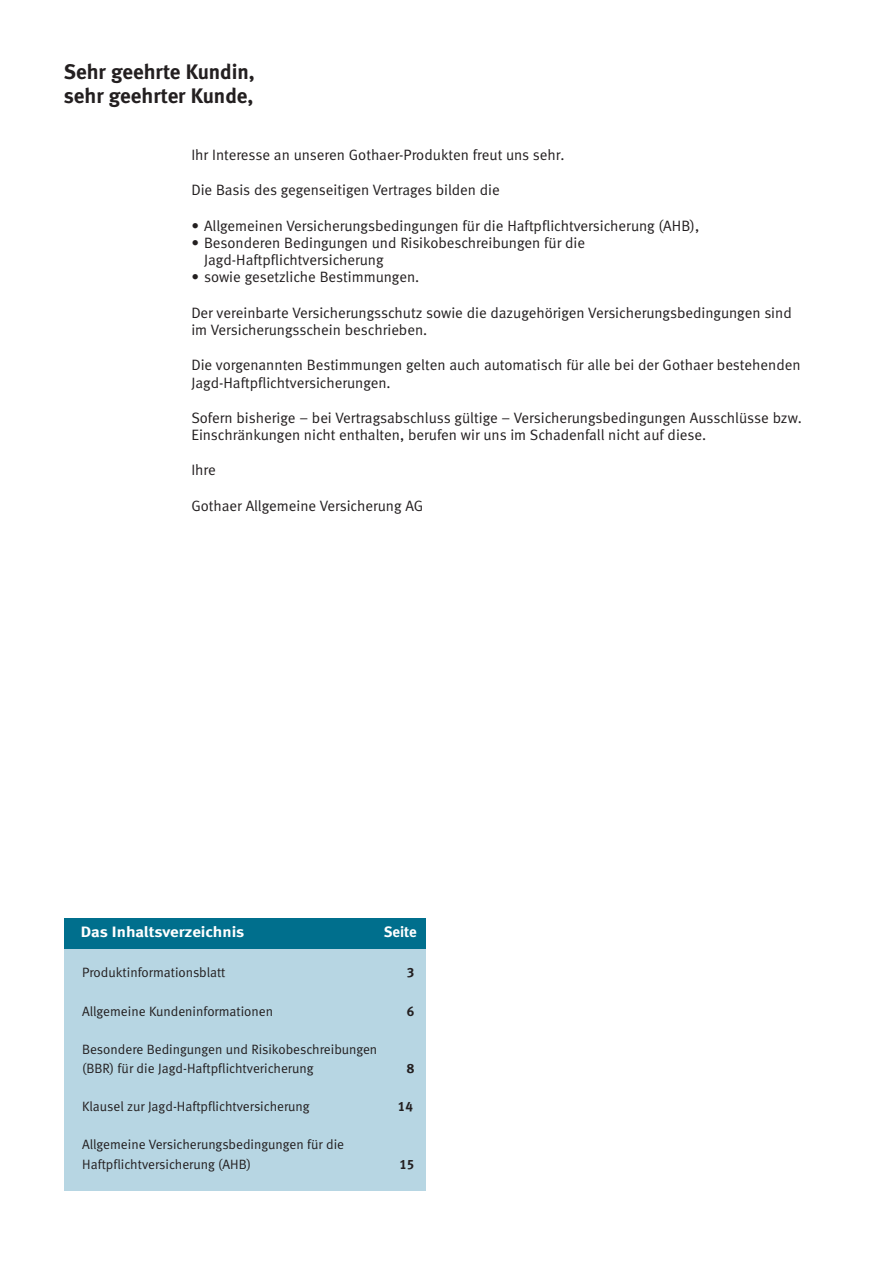
<style>
.page{position:relative;width:893px;height:1263px;background:#fff}
.page>*{position:absolute;margin:0;border:0;box-sizing:border-box;transform-origin:0 0}
.t1{font:21px/23.2px "Meta Bold LF";color:#231f20}
.t2{font:15px/17.2px "Meta Normal LF";color:#231f20}
.t3{font:15px "Meta Bold LF";color:#fff;scale:1.13 1}
.t4{font:15px "Meta Bold LF";color:#fff}
.t5{font:13.5px/19.2px "Meta Normal LF";color:#231f20}
.t6{font:13.5px "Meta Bold LF";color:#231f20}
</style>
<div class="page">
<div style="left:64px;top:946px;width:361px;height:245px;background:#b7d6e3"></div>
<div style="left:64px;top:918px;width:361px;height:30px;background:#006f8d"></div>
<h1 class="t1" style="left:64px;top:62px;width:193px">Sehr geehrte Kundin, sehr geehrter Kunde,</h1>
<p class="t2" style="left:191px;top:147px;width:375px">Ihr Interesse an unseren Gothaer-Produkten freut uns sehr.</p>
<p class="t2" style="left:191px;top:183px;width:310px">Die Basis des gegenseitigen Vertrages bilden die</p>
<p class="t2" style="left:191px;top:218px;width:509px">• Allgemeinen Versicherungsbedingungen für die Haftpflichtversicherung (AHB),</p>
<p class="t2" style="left:204px;top:235px;width:383px;text-indent:-13px">• Besonderen Bedingungen und Risikobeschreibungen für die<br>Jagd-Haftpflichtversicherung</p>
<p class="t2" style="left:191px;top:270px;width:229px">• sowie gesetzliche Bestimmungen.</p>
<p class="t2" style="left:191px;top:305px;width:602px">Der vereinbarte Versicherungsschutz sowie die dazugehörigen Versicherungs bedingungen sind im Versicherungsschein beschrieben.</p>
<p class="t2" style="left:191px;top:357px;width:611px">Die vorgenannten Bestimmungen gelten auch automatisch für alle bei der Gothaer bestehenden<br>Jagd-Haftpflichtversicherungen.</p>
<p class="t2" style="left:191px;top:410px;width:612px">Sofern bisherige – bei Vertragsabschluss gültige – Versicherungsbedingungen Ausschlüsse bzw.<br>Einschränkungen nicht enthalten, berufen wir uns im Schadenfall nicht auf diese.</p>
<p class="t2" style="left:191px;top:463px;width:26px">Ihre</p>
<p class="t2" style="left:191px;top:498px;width:234px">Gothaer Allgemeine Versicherung AG</p>
<p class="t3" style="left:81px;top:925px;width:146px">Das Inhaltsverzeichnis</p>
<p class="t4" style="left:384px;top:925px;width:34px">Seite</p>
<p class="t5" style="left:82px;top:964px;width:145px">Produktinformationsblatt</p>
<p class="t6" style="left:407px;top:967px;width:9px">3</p>
<p class="t5" style="left:82px;top:1002px;width:193px">Allgemeine Kundeninformationen</p>
<p class="t6" style="left:407px;top:1005px;width:9px">6</p>
<p class="t5" style="left:82px;top:1040px;width:297px">Besondere Bedingungen und Risikobeschreibungen (BBR) für die Jagd-Haftpflichtvericherung</p>
<p class="t6" style="left:407px;top:1063px;width:9px">8</p>
<p class="t5" style="left:82px;top:1098px;width:229px">Klausel zur Jagd-Haftpflichtversicherung</p>
<p class="t6" style="left:398px;top:1101px;width:17px">14</p>
<p class="t5" style="left:82px;top:1136px;width:263px">Allgemeine Versicherungsbedingungen für die<br>Haftpflichtversicherung (AHB)</p>
<p class="t6" style="left:399px;top:1158px;width:17px">15</p>
</div>
